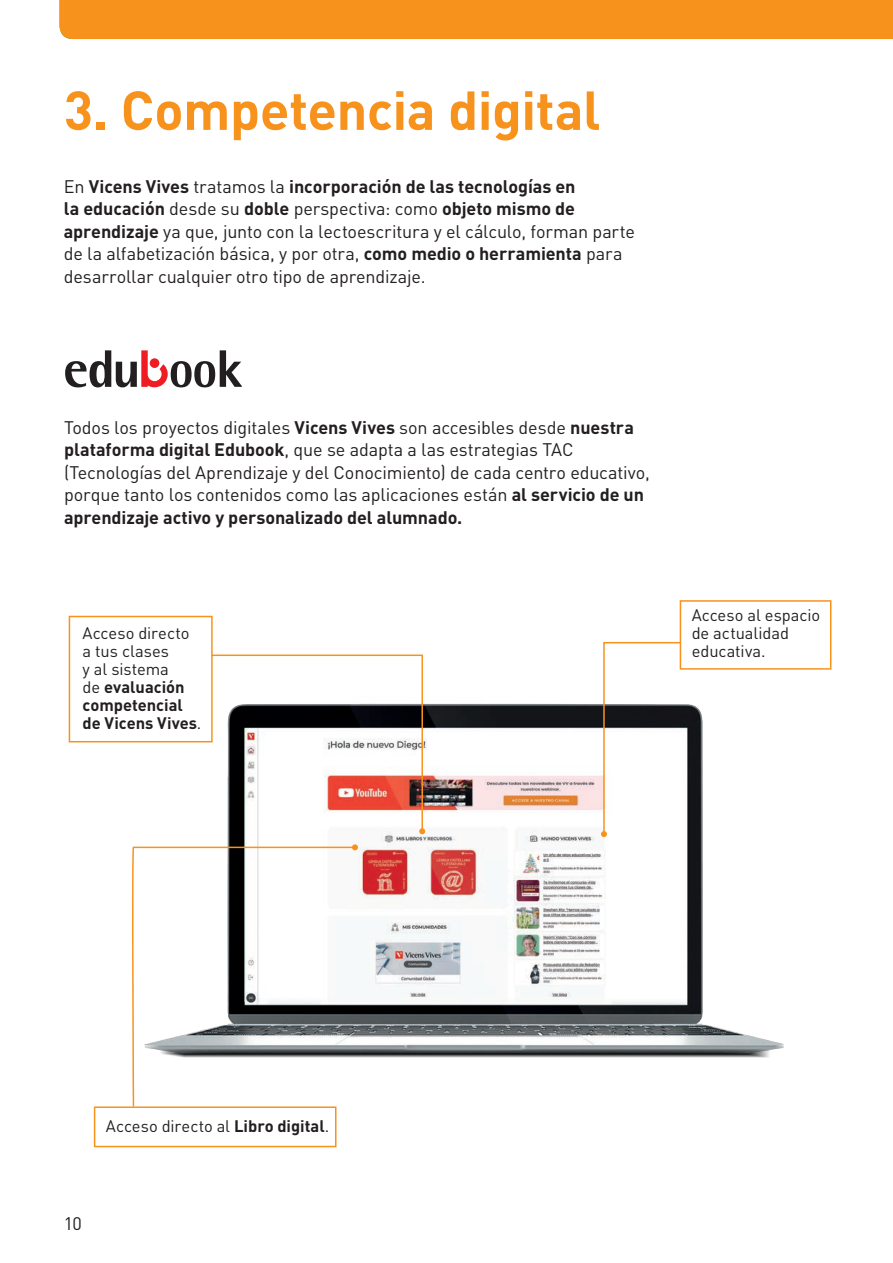
<style>
.page{position:relative;width:893px;height:1263px;background:#fff}
.page>*{position:absolute;margin:0;border:0;box-sizing:border-box;transform-origin:0 0}
.Titular{font:700 54px "DIN";letter-spacing:-.01em;color:#f7931d}
.Cuerpo_texto{font:18px/22.5px "DIN";letter-spacing:-.01em;color:#231f20}
.t1{font:16.5px/18px "DIN";letter-spacing:-.005em;color:#231f20}
.t2{font:700 16.5px "DIN";color:#231f20}
.s1{font-weight:700}
.s2{font-weight:400}
</style>
<div class="page">
<div style="left:60px;top:0;width:833px;height:39px;background:#f7931d"></div>
<svg style="left:65px;top:350px;width:177px;height:37px"></svg>
<img style="left:227px;top:703px;width:557px;height:355px">
<div style="left:94px;top:1106px;width:242px;height:41px;border:2px solid #f7931d"></div>
<div style="left:680px;top:600px;width:151px;height:70px;border:2px solid #f7931d"></div>
<svg style="left:132px;top:846px;width:224px;height:262px"></svg>
<svg style="left:352px;top:844px;width:6px;height:6px"></svg>
<svg style="left:601px;top:641px;width:81px;height:196px"></svg>
<svg style="left:68px;top:615px;width:357px;height:219px"></svg>
<p class="Titular" style="left:64px;top:75px;width:538px">3. Competencia digital</p>
<p class="Cuerpo_texto" style="left:64px;top:175px;width:573px">En <span class="s1">Vicens Vives</span> tratamos la <span class="s1">incorporación de las tecnologías en<br>la educación</span> desde su <span class="s1">doble</span> perspectiva: como <span class="s1">objeto mismo de aprendizaje</span> ya que, junto con la lectoescritura y el cálculo, forman parte de la alfabetización básica, y por otra, <span class="s1">como medio o herramienta</span> para desarrollar cualquier otro tipo de aprendizaje.</p>
<p class="Cuerpo_texto" style="left:64px;top:415px;width:587px">Todos los proyectos digitales <span class="s1">Vicens Vives</span> son accesibles desde <span class="s1">nuestra plataforma digital Edubook</span>, que se adapta a las estrategias TAC (Tecnologías del Aprendizaje y del Conocimiento) de cada centro educativo, porque tanto los contenidos como las aplicaciones están <span class="s1">al servicio de un aprendizaje activo y personalizado del alumnado.</span></p>
<p class="t1" style="left:83px;top:623px;width:108px">Acceso directo a tus clases<br>y al sistema de <span class="s1">evaluación competencial</span></p>
<p class="t2" style="left:83px;top:712px;width:120px">de Vicens Vives<span class="s2">.</span></p>
<p class="t1" style="left:692px;top:606px;width:130px">Acceso al espacio de actualidad educativa.</p>
<p class="t1" style="left:106px;top:1117px;width:225px">Acceso directo al <span class="s1">Libro digital</span>.</p>
<p class="Cuerpo_texto" style="left:64px;top:1212px;width:19px">10</p>
</div>
